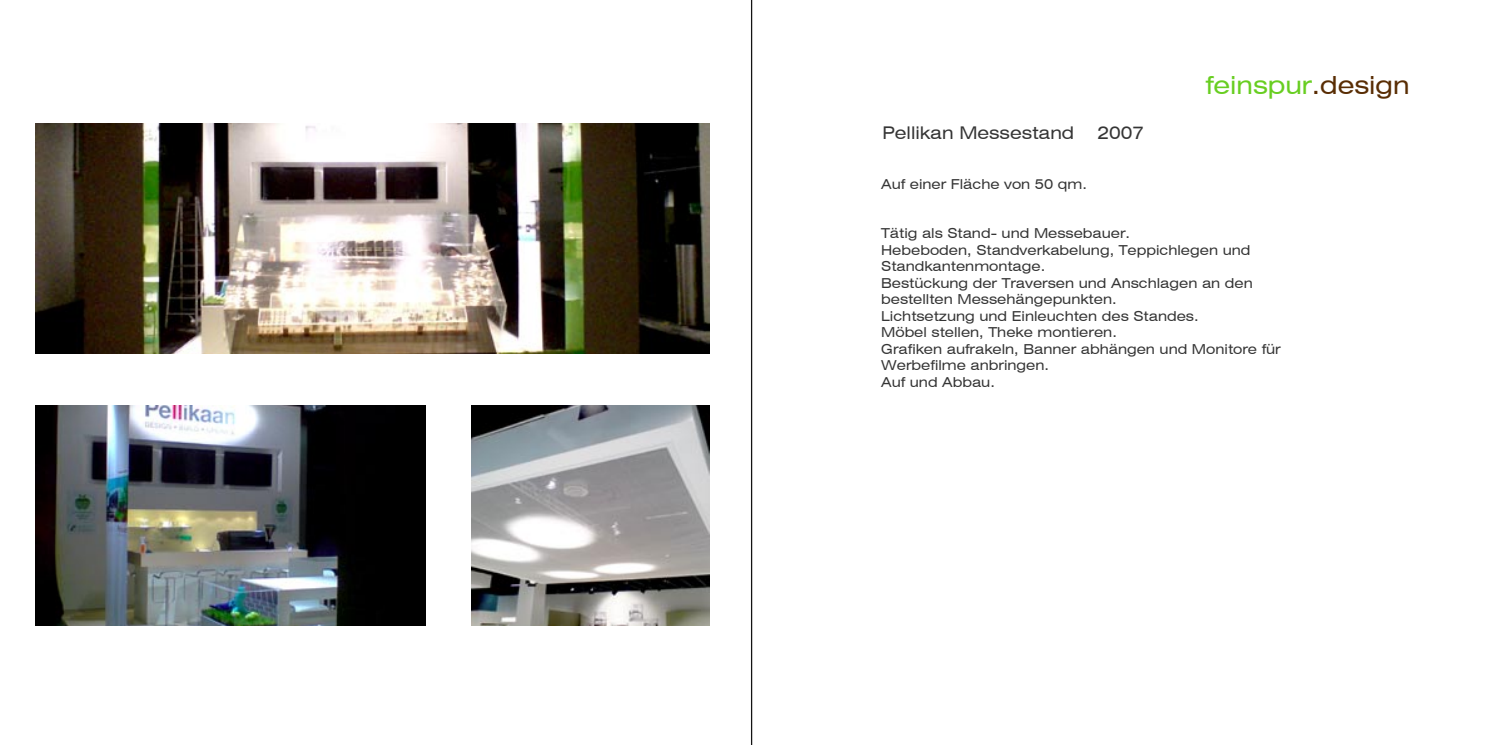
<style>
.page{position:relative;width:1489px;height:745px;background:#fff}
.page>*{position:absolute;margin:0;border:0;box-sizing:border-box;transform-origin:0 0}
.t1{font:expanded 25px "Swiss 721 BT";color:#68ce21}
.t2{font:expanded 17.5px "Swiss 721 BT";color:#353535}
.t3{font:expanded 13.75px/16.5px "Swiss 721 BT";color:#353535}
.s1{color:#592d04}
</style>
<div class="page">
<hr style="left:751px;top:0;width:1px;height:744px;background:#141414">
<img style="left:35px;top:123px;width:674px;height:230px">
<img style="left:35px;top:405px;width:390px;height:220px">
<img style="left:471px;top:405px;width:238px;height:220px">
<h1 class="t1" style="left:1205px;top:70px;width:206px">feinspur<span class="s1">.design</span></h1>
<p class="t2" style="left:882px;top:122px;width:193px">Pellikan Messestand</p>
<p class="t2" style="left:1097px;top:122px;width:48px">2007</p>
<p class="t3" style="left:881px;top:175px;width:207px">Auf einer Fläche von 50 qm.</p>
<p class="t3" style="left:881px;top:225px;width:250px">Tätig als Stand- und Messebauer.</p>
<p class="t3" style="left:881px;top:241px;width:371px">Hebeboden, Standverkabelung, Teppichlegen und<br>Standkantenmontage.</p>
<p class="t3" style="left:881px;top:274px;width:373px">Bestückung der Traversen und Anschlagen an den bestellten Messehängepunkten.</p>
<p class="t3" style="left:881px;top:307px;width:319px">Lichtsetzung und Einleuchten des Standes.</p>
<p class="t3" style="left:881px;top:324px;width:237px">Möbel stellen, Theke montieren.</p>
<p class="t3" style="left:881px;top:340px;width:401px">Grafiken aufrakeln, Banner abhängen und Monitore für<br>Werbefilme anbringen.</p>
<p class="t3" style="left:881px;top:373px;width:115px">Auf und Abbau.</p>
</div>
